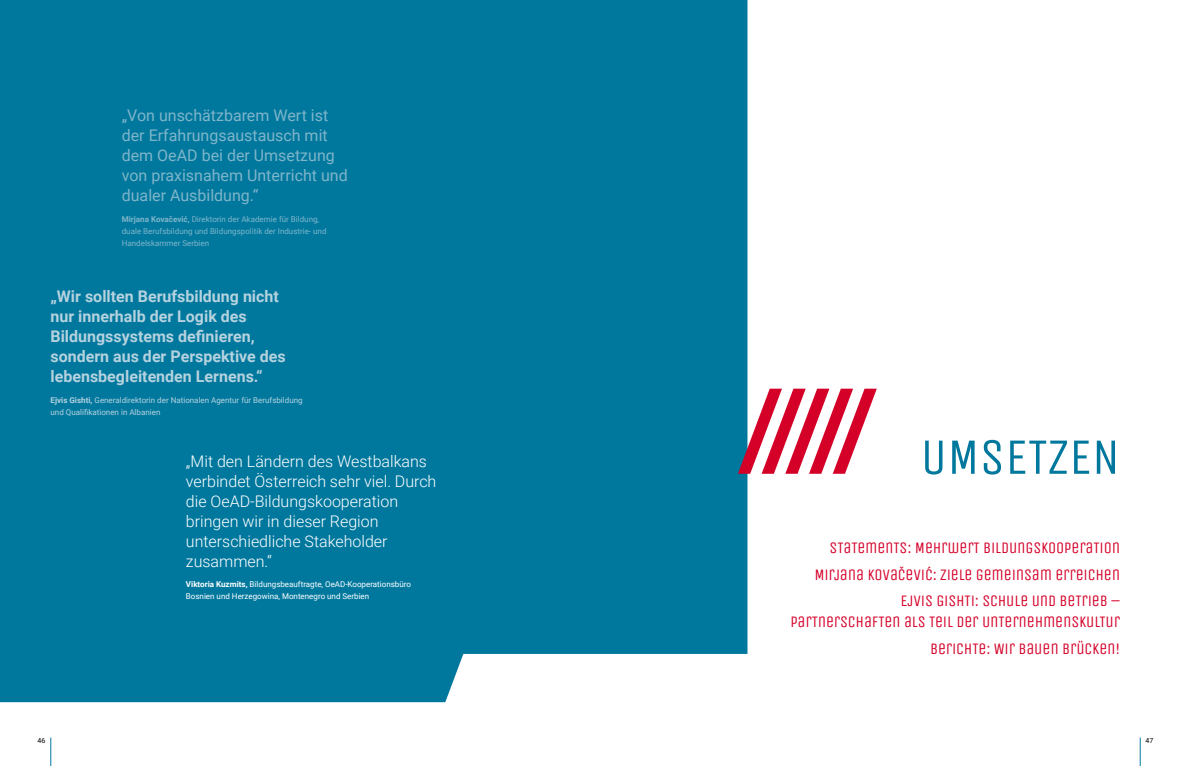
<style>
.page{position:relative;width:1191px;height:766px;background:#fff}
.page>*{position:absolute;margin:0;border:0;box-sizing:border-box;transform-origin:0 0}
.t1{font:51px "Unica One";color:#00789e}
.t2{font:16px/26.7px "Unica One";letter-spacing:-.01em;color:#d40028;text-align:right}
.t3{font:300 16px/20px "Roboto";color:#fff}
.t4{font:700 16px/20px "Roboto";color:#b6d2df}
.t5{font:16px/20px "Roboto";color:#7fb5ca}
.t6{font:8px/12px "Roboto";color:#7fb5ca}
.t7{font:8px/12px "Roboto";color:#fff}
.t8{font:8px/12px "Roboto";color:#b6d2df}
.t9{font:7px "Roboto";color:#000}
.s1{font-weight:700}
</style>
<div class="page">
<svg style="left:51px;top:737px;width:1px;height:28px"></svg>
<svg style="left:1140px;top:737px;width:1px;height:28px"></svg>
<div style="left:0;top:0;width:747px;height:702px;background:#00789e"></div>
<svg style="left:738px;top:388px;width:138px;height:85px"></svg>
<p class="t5" style="left:122px;top:105px;width:227px">„Von unschätzbarem Wert ist der Erfahrungsaustausch mit dem OeAD bei der Umsetzung von praxisnahem Unterricht und dualer Ausbildung.“</p>
<p class="t6" style="left:122px;top:212px;width:206px"><span class="s1">Mirjana Kovačević,</span> Direktorin der Akademie für Bildung, duale Berufsbildung und Bildungspolitik der Industrie- und<br>Handelskammer Serbien</p>
<p class="t4" style="left:51px;top:286px;width:237px">„Wir sollten Berufsbildung nicht nur innerhalb der Logik des<br>Bildungssystems definieren, sondern aus der Perspektive des lebensbegleitenden Lernens.“</p>
<p class="t8" style="left:51px;top:393px;width:254px"><span class="s1">Ejvis Gishti,</span> Generaldirektorin der Nationalen Agentur für Berufsbildung und Qualifikationen in Albanien</p>
<p class="t3" style="left:186px;top:450px;width:252px">„Mit den Ländern des Westbalkans verbindet Österreich sehr viel. Durch die OeAD-Bildungskooperation bringen wir in dieser Region unterschiedliche Stakeholder zusammen.“</p>
<p class="t7" style="left:186px;top:578px;width:226px"><span class="s1">Viktoria Kuzmits,</span> Bildungsbeauftragte, OeAD-Kooperationsbüro<br>Bosnien und Herzegowina, Montenegro und Serbien</p>
<h1 class="t1" style="left:920px;top:427px;width:201px">UMSETZEN</h1>
<p class="t2" style="left:814px;top:534px;width:307px">STATEMENTS: MEHRWERT BILDUNGSKOOPERATION<br>MIRJANA KOVAČEVIĆ: ZIELE GEMEINSAM ERREICHEN<br>EJVIS GISHTI: SCHULE UND BETRIEB –</p>
<p class="t2" style="left:790px;top:608px;width:331px">PARTNERSCHAFTEN ALS TEIL DER UNTERNEHMENSKULTUR<br>BERICHTE: WIR BAUEN BRÜCKEN!</p>
<p class="t9" style="left:37px;top:735px;width:9px">46</p>
<p class="t9" style="left:1145px;top:735px;width:9px">47</p>
</div>
